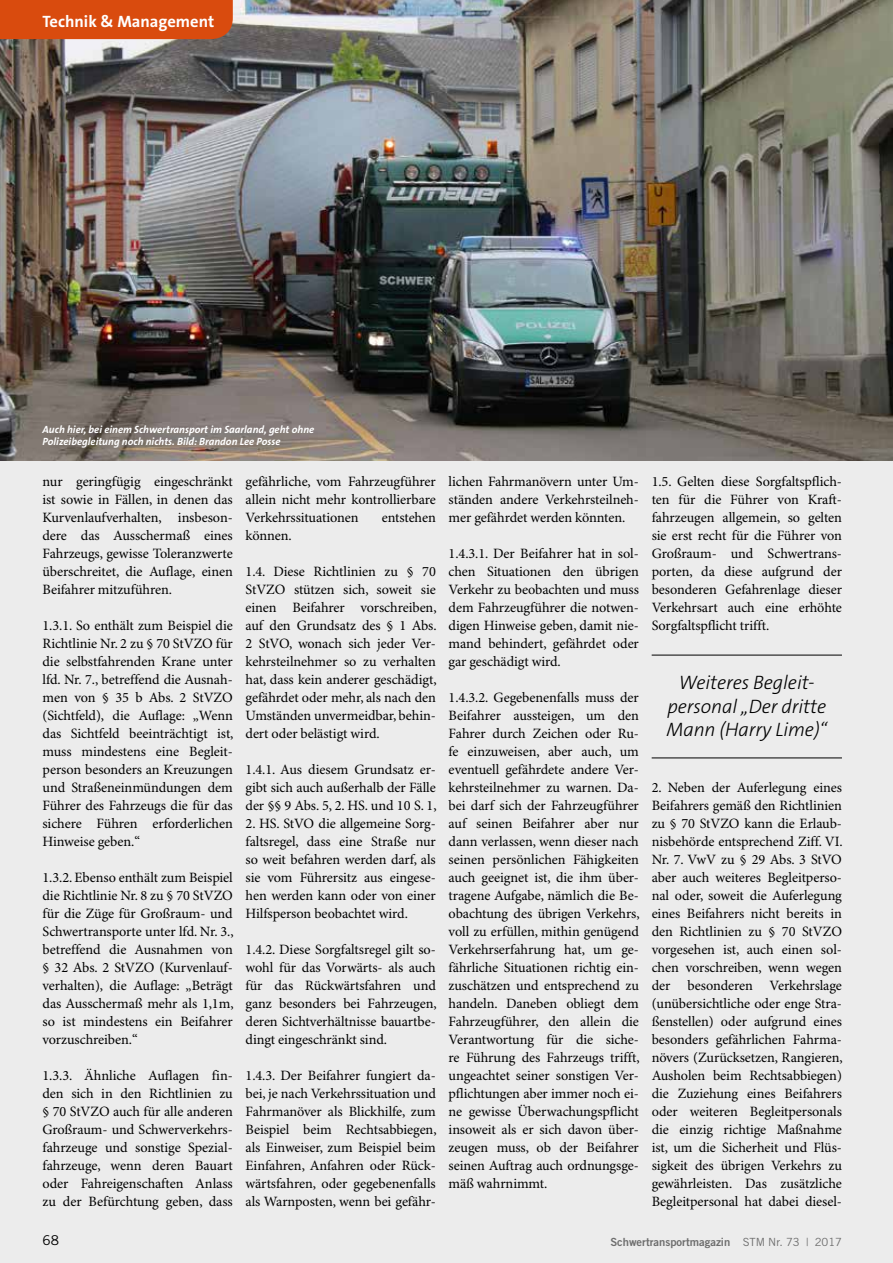
<style>
.page{position:relative;width:893px;height:1263px;background:#ececec}
.page>*{position:absolute;margin:0;border:0;box-sizing:border-box;transform-origin:0 0}
.t1{font:italic 300 19.5px/23.4px "The Sans B3";letter-spacing:-.005em;color:#000;text-align:center}
.t2{font:700 16.5px "The Sans B7";color:#fff}
.t3{font:14.25px/18px "Minion Pro";letter-spacing:-.005em;color:#000;text-align:justify}
.t4{font:13.5px "Trade Gothic";color:#000}
.t5{font:11.25px "Trade Gothic Bold Two";color:#6e6e6e}
.t6{font:italic 700 10.5px/12.3px "The Sans B7";color:#fff}
.s1{font-family:"Trade Gothic"}
</style>
<div class="page">
<img style="left:0;top:0;width:893px;height:461px">
<div style="left:0;top:0;width:233px;height:39px;background:#d94b0e"></div>
<hr style="left:652px;top:655px;width:190px;height:1px;background:#000">
<hr style="left:652px;top:757px;width:190px;height:1px;background:#000">
<p class="t2" style="left:43px;top:13px;width:173px">Technik &amp; Management</p>
<p class="t6" style="left:43px;top:424px;width:273px">Auch hier, bei einem Schwertransport im Saarland, geht ohne<br>Polizeibegleitung noch nichts. Bild: Brandon Lee Posse</p>
<p class="t3" style="left:43px;top:473px;width:192px">nur geringfügig eingeschränkt ist sowie in Fällen, in denen das Kurvenlaufverhalten, insbeson&shy;dere das Ausschermaß eines Fahrzeugs, gewisse Toleranzwerte überschreitet, die Auflage, einen Beifahrer mitzuführen.</p>
<p class="t3" style="left:43px;top:617px;width:193px">1.3.1. So enthält zum Beispiel die Richtlinie Nr. 2 zu § 70 StVZO für die selbstfahrenden Krane unter lfd. Nr. 7., betreffend die Ausnah&shy;men von § 35 b Abs. 2 StVZO (Sichtfeld), die Auflage: „Wenn das Sichtfeld beeinträchtigt ist, muss mindestens eine Begleit&shy;person besonders an Kreuzungen und Straßeneinmündungen dem Führer des Fahrzeugs die für das sichere Führen erforderlichen Hinweise geben.“</p>
<p class="t3" style="left:43px;top:869px;width:193px">1.3.2. Ebenso enthält zum Beispiel die Richtlinie Nr. 8 zu § 70 StVZO für die Züge für Großraum- und Schwertransporte unter lfd. Nr. 3., betreffend die Ausnahmen von § 32 Abs. 2 StVZO (Kurvenlauf&shy;verhalten), die Auflage: „Beträgt das Ausschermaß mehr als 1,1m, so ist mindestens ein Beifahrer vorzuschreiben.“</p>
<p class="t3" style="left:43px;top:1067px;width:192px">1.3.3. Ähnliche Auflagen fin&shy;den sich in den Richtlinien zu § 70 StVZO auch für alle anderen Großraum- und Schwerverkehrs&shy;fahrzeuge und sonstige Spezial&shy;fahrzeuge, wenn deren Bauart oder Fahreigenschaften Anlass zu der Befürchtung geben, dass</p>
<p class="t3" style="left:246px;top:473px;width:192px">gefährliche, vom Fahrzeugführer allein nicht mehr kontrollierbare Verkehrssituationen</p>
<p class="t3" style="left:382px;top:509px;width:56px">entstehen</p>
<p class="t3" style="left:246px;top:527px;width:48px">können.</p>
<p class="t3" style="left:246px;top:563px;width:193px">1.4. Diese Richtlinien zu § 70<br>StVZO stützen sich, soweit sie einen Beifahrer vorschreiben, auf den Grundsatz des § 1 Abs.<br>2 StVO, wonach sich jeder Ver&shy;kehrsteilnehmer so zu verhalten hat, dass kein anderer geschädigt, gefährdet oder mehr, als nach den Umständen unvermeidbar, behin&shy;dert oder belästigt wird.</p>
<p class="t3" style="left:246px;top:761px;width:193px">1.4.1. Aus diesem Grundsatz er&shy;gibt sich auch außerhalb der Fälle der §§ 9 Abs. 5, 2. HS. und 10 S. 1,</p>
<p class="t3" style="left:246px;top:815px;width:192px">2. HS. StVO die allgemeine Sorg&shy;faltsregel, dass eine Straße nur so weit befahren werden darf, als sie vom Führersitz aus eingese&shy;hen werden kann oder von einer Hilfsperson beobachtet wird.</p>
<p class="t3" style="left:246px;top:941px;width:193px">1.4.2. Diese Sorgfaltsregel gilt so&shy;wohl für das Vorwärts- als auch für das Rückwärtsfahren und ganz besonders bei Fahrzeugen, deren Sichtverhältnisse bauartbe&shy;dingt eingeschränkt sind.</p>
<p class="t3" style="left:246px;top:1067px;width:193px">1.4.3. Der Beifahrer fungiert da&shy;bei, je nach Verkehrssituation und Fahrmanöver als Blickhilfe, zum Beispiel beim Rechtsabbiegen, als Einweiser, zum Beispiel beim Einfahren, Anfahren oder Rück&shy;wärtsfahren, oder gegebenenfalls als Warnposten, wenn bei gefähr-</p>
<p class="t3" style="left:449px;top:473px;width:192px">lichen Fahrmanövern unter Um&shy;ständen andere Verkehrsteilneh&shy;mer gefährdet werden könnten.</p>
<p class="t3" style="left:449px;top:545px;width:192px">1.4.3.1. Der Beifahrer hat in sol&shy;chen Situationen den übrigen Verkehr zu beobachten und muss dem Fahrzeugführer die notwen&shy;digen Hinweise geben, damit nie&shy;mand behindert, gefährdet oder gar geschädigt wird.</p>
<p class="t3" style="left:449px;top:689px;width:193px">1.4.3.2. Gegebenenfalls muss der Beifahrer aussteigen, um den Fahrer durch Zeichen oder Ru&shy;fe einzuweisen, aber auch, um eventuell gefährdete andere Ver&shy;kehrsteilnehmer zu warnen. Da&shy;bei darf sich der Fahrzeugführer auf seinen Beifahrer aber nur dann verlassen, wenn dieser nach seinen persönlichen Fähigkeiten auch geeignet ist, die ihm über&shy;tragene Aufgabe, nämlich die Be&shy;obachtung des übrigen Verkehrs, voll zu erfüllen, mithin genügend Verkehrserfahrung hat, um ge&shy;fährliche Situationen richtig ein&shy;zuschätzen und entsprechend zu handeln. Daneben obliegt dem Fahrzeugführer, den allein die Verantwortung für die siche&shy;re Führung des Fahrzeugs trifft, ungeachtet seiner sonstigen Ver&shy;pflichtungen aber immer noch ei&shy;ne gewisse Überwachungspflicht insoweit als er sich davon über&shy;zeugen muss, ob der Beifahrer seinen Auftrag auch ordnungsge&shy;mäß wahrnimmt.</p>
<p class="t3" style="left:652px;top:473px;width:192px">1.5. Gelten diese Sorgfaltspflich&shy;ten für die Führer von Kraft&shy;fahrzeugen allgemein, so gelten sie erst recht für die Führer von Großraum- und Schwertrans&shy;porten, da diese aufgrund der besonderen Gefahrenlage dieser Verkehrsart auch eine erhöhte Sorgfaltspflicht trifft.</p>
<h1 class="t1" style="left:666px;top:672px;width:162px">Weiteres Begleit&shy;personal „Der dritte<br>Mann (Harry Lime)“</h1>
<p class="t3" style="left:652px;top:779px;width:193px">2. Neben der Auferlegung eines Beifahrers gemäß den Richtlinien zu § 70 StVZO kann die Erlaub&shy;nisbehörde entsprechend Ziff. VI.<br>Nr. 7. VwV zu § 29 Abs. 3 StVO aber auch weiteres Begleitperso&shy;nal oder, soweit die Auferlegung eines Beifahrers nicht bereits in den Richtlinien zu § 70 StVZO vorgesehen ist, auch einen sol&shy;chen vorschreiben, wenn wegen der besonderen Verkehrslage (unübersichtliche oder enge Stra&shy;ßenstellen) oder aufgrund eines besonders gefährlichen Fahrma&shy;növers (Zurücksetzen, Rangieren, Ausholen beim Rechtsabbiegen) die Zuziehung eines Beifahrers oder weiteren Begleitpersonals die einzig richtige Maßnahme ist, um die Sicherheit und Flüs&shy;sigkeit des übrigen Verkehrs zu gewährleisten. Das zusätzliche Begleitpersonal hat dabei diesel-</p>
<p class="t4" style="left:43px;top:1232px;width:18px">68</p>
<p class="t5" style="left:610px;top:1235px;width:233px">Schwertransportmagazin <span class="s1">STM Nr. 73 | 2017</span></p>
</div>
